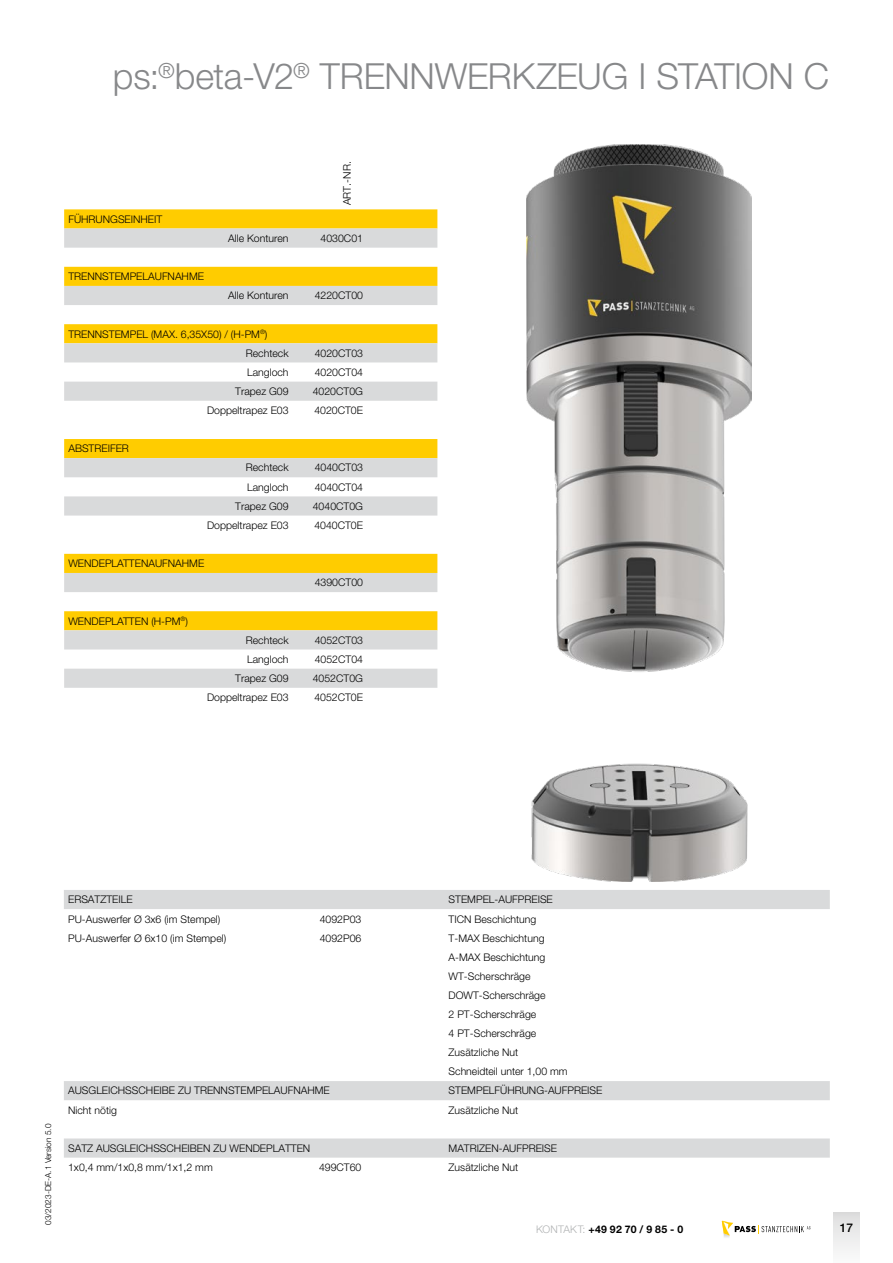
<style>
.page{position:relative;width:893px;height:1263px;background:#fff}
.page>*{position:absolute;margin:0;border:0;box-sizing:border-box;transform-origin:0 0}
.t1{font:300 36px "Helvetica Neue LT Std";letter-spacing:-.005em;color:#87888a}
.t2{font:500 12px "Helvetica Neue LT Std";color:#000}
.t3{font:300 10.5px/18.9px "Helvetica Neue LT Std";color:#000}
.t4{font:700 10.5px "Helvetica Neue LT Std";letter-spacing:.03em;color:#000}
.t5{font:300 8.25px "Helvetica Neue LT Std";color:#000}
.s1{font-weight:300;color:#b1b3b4}
</style>
<div class="page">
<div style="left:834px;top:1212px;width:25px;height:51px;background:linear-gradient(to bottom,#dedede,#fbfbfb)"></div>
<svg style="left:722px;top:1221px;width:88px;height:17px"></svg>
<img style="left:526px;top:144px;width:226px;height:737px">
<svg style="left:64px;top:890px;width:766px;height:267px"></svg>
<div style="left:64px;top:209px;width:373px;height:19px;background:#fc0"></div>
<svg style="left:64px;top:228px;width:373px;height:460px"></svg>
<h1 class="t1" style="left:113px;top:55px;width:718px">ps:<sup>®</sup>beta-V2<sup>®</sup> TRENNWERKZEUG I STATION C</h1>
<p class="t3" style="left:68px;top:209px;width:95px">FÜHRUNGSEINHEIT</p>
<p class="t3" style="left:68px;top:267px;width:137px">TRENNSTEMPELAUFNAHME</p>
<p class="t3" style="left:337px;top:205px;width:45px;rotate:-90deg">ART.-NR.</p>
<p class="t3" style="left:228px;top:228px;width:62px">Alle Konturen</p>
<p class="t3" style="left:321px;top:228px;width:44px">4030C01</p>
<p class="t3" style="left:228px;top:286px;width:62px">Alle Konturen</p>
<p class="t3" style="left:315px;top:286px;width:50px">4220CT00</p>
<p class="t3" style="left:246px;top:324px;width:44px;text-indent:-177px">TRENNSTEMPEL (MAX. 6,35X50) / (H-PM<sup>®</sup>)<br>Rechteck</p>
<p class="t3" style="left:315px;top:343px;width:50px">4020CT03</p>
<p class="t3" style="left:68px;top:439px;width:62px">ABSTREIFER</p>
<p class="t3" style="left:247px;top:362px;width:43px">Langloch</p>
<p class="t3" style="left:315px;top:362px;width:50px">4020CT04</p>
<p class="t3" style="left:235px;top:381px;width:55px">Trapez G09</p>
<p class="t3" style="left:313px;top:381px;width:52px">4020CT0G</p>
<p class="t3" style="left:207px;top:401px;width:83px">Doppeltrapez E03</p>
<p class="t3" style="left:314px;top:401px;width:50px">4020CT0E</p>
<p class="t3" style="left:246px;top:458px;width:44px">Rechteck</p>
<p class="t3" style="left:315px;top:458px;width:50px">4040CT03</p>
<p class="t3" style="left:247px;top:477px;width:43px">Langloch</p>
<p class="t3" style="left:315px;top:477px;width:50px">4040CT04</p>
<p class="t3" style="left:235px;top:496px;width:55px">Trapez G09</p>
<p class="t3" style="left:313px;top:496px;width:52px">4040CT0G</p>
<p class="t3" style="left:207px;top:515px;width:83px">Doppeltrapez E03</p>
<p class="t3" style="left:314px;top:515px;width:50px">4040CT0E</p>
<p class="t3" style="left:68px;top:554px;width:137px">WENDEPLATTENAUFNAHME</p>
<p class="t3" style="left:68px;top:611px;width:121px">WENDEPLATTEN (H-PM<sup>®</sup>)</p>
<p class="t3" style="left:315px;top:573px;width:50px">4390CT00</p>
<p class="t3" style="left:246px;top:630px;width:44px">Rechteck</p>
<p class="t3" style="left:315px;top:630px;width:50px">4052CT03</p>
<p class="t3" style="left:247px;top:649px;width:43px">Langloch</p>
<p class="t3" style="left:315px;top:649px;width:50px">4052CT04</p>
<p class="t3" style="left:235px;top:668px;width:55px">Trapez G09</p>
<p class="t3" style="left:313px;top:668px;width:52px">4052CT0G</p>
<p class="t3" style="left:207px;top:688px;width:83px">Doppeltrapez E03</p>
<p class="t3" style="left:314px;top:688px;width:50px">4052CT0E</p>
<p class="t5" style="left:43px;top:1225px;width:102px;rotate:-90deg">03/2023-DE-A.1 Version 5.0</p>
<p class="t3" style="left:68px;top:890px;width:66px">ERSATZTEILE</p>
<p class="t3" style="left:449px;top:890px;width:106px">STEMPEL-AUFPREISE</p>
<p class="t3" style="left:68px;top:909px;width:154px">PU-Auswerfer Ø 3x6 (im Stempel)</p>
<p class="t3" style="left:320px;top:909px;width:43px">4092P03</p>
<p class="t3" style="left:449px;top:909px;width:89px">TICN Beschichtung</p>
<p class="t3" style="left:68px;top:929px;width:160px">PU-Auswerfer Ø 6x10 (im Stempel)</p>
<p class="t3" style="left:320px;top:929px;width:43px">4092P06</p>
<p class="t3" style="left:449px;top:929px;width:121px">T-MAX Beschichtung<br>A-MAX Beschichtung<br>WT-Scherschräge<br>DOWT-Scherschräge<br>2 PT-Scherschräge<br>4 PT-Scherschräge<br>Zusätzliche Nut<br>Schneidteil unter 1,00 mm</p>
<p class="t3" style="left:68px;top:1081px;width:263px">AUSGLEICHSSCHEIBE ZU TRENNSTEMPELAUFNAHME</p>
<p class="t3" style="left:449px;top:1081px;width:155px">STEMPELFÜHRUNG-AUFPREISE</p>
<p class="t3" style="left:68px;top:1100px;width:50px">Nicht nötig</p>
<p class="t3" style="left:449px;top:1100px;width:71px">Zusätzliche Nut</p>
<p class="t3" style="left:68px;top:1138px;width:244px">SATZ AUSGLEICHSSCHEIBEN ZU WENDEPLATTEN</p>
<p class="t3" style="left:449px;top:1138px;width:110px">MATRIZEN-AUFPREISE</p>
<p class="t3" style="left:68px;top:1157px;width:146px">1x0,4 mm/1x0,8 mm/1x1,2 mm</p>
<p class="t3" style="left:319px;top:1157px;width:44px">499CT60</p>
<p class="t3" style="left:449px;top:1157px;width:71px">Zusätzliche Nut</p>
<p class="t4" style="left:536px;top:1223px;width:149px"><span class="s1">KONTAKT:</span> +49 92 70 / 9 85 - 0</p>
<p class="t2" style="left:840px;top:1221px;width:15px">17</p>
</div>
